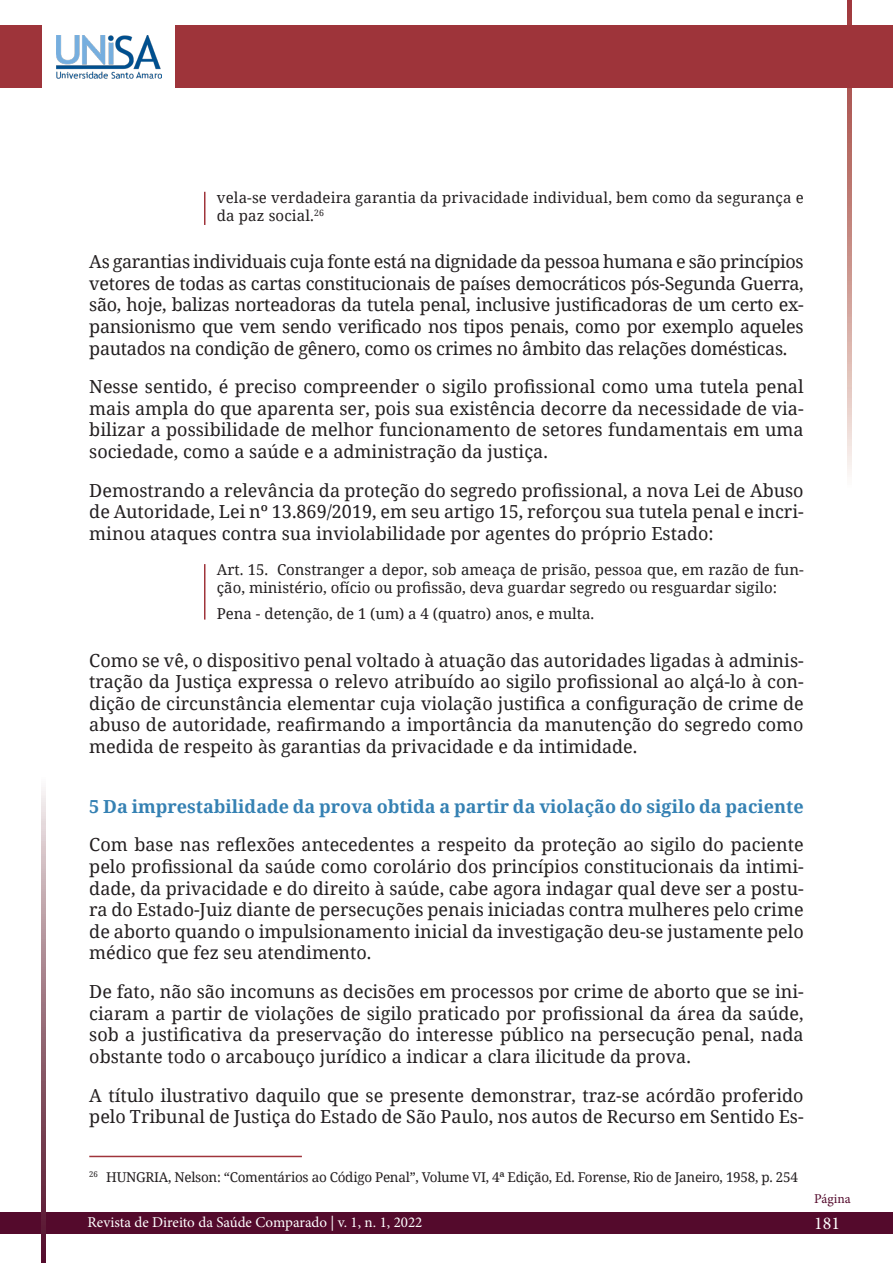
<style>
.page{position:relative;width:893px;height:1263px;background:#fff}
.page>*{position:absolute;margin:0;border:0;box-sizing:border-box;transform-origin:0 0}
.txt{font:18px/21.6px "Noto Serif";color:#231f20;text-align:justify}
.Subtítulo{font:700 18px "Noto Serif";color:#3581b3}
.t1{font:18px "Minion Pro";color:#fff}
.citação{font:15px/18px "Noto Serif";color:#231f20}
.t2{font:15px "Minion Pro";color:#fff}
.rodapé{font:13.5px "Noto Serif";letter-spacing:-.02em;color:#231f20}
.t3{font:13.5px "Minion Pro";letter-spacing:-.005em;color:#53092b}
</style>
<div class="page">
<svg style="left:847px;top:0;width:4px;height:475px;background:#cc9892"></svg>
<div style="left:0;top:26px;width:893px;height:62px;background:#9e343a"></div>
<div style="left:0;top:1212px;width:893px;height:21px;background:#540a2c"></div>
<svg style="left:41px;top:789px;width:5px;height:474px;background:#9b727f"></svg>
<div style="left:43px;top:11px;width:132px;height:92px;background:#fff"></div>
<img style="left:56px;top:35px;width:106px;height:44px">
<hr style="left:204px;top:192px;width:1px;height:33px;background:#9f343b">
<hr style="left:204px;top:564px;width:1px;height:56px;background:#9f343b">
<hr style="left:89px;top:1156px;width:213px;height:1px;background:#9f343b">
<p class="citação" style="left:217px;top:188px;width:588px">vela-se verdadeira garantia da privacidade individual, bem como da segurança e da paz social.<sup>26</sup></p>
<p class="txt" style="left:89px;top:250px;width:716px">As garantias individuais cuja fonte está na dignidade da pessoa humana e são princípios vetores de todas as cartas constitucionais de países democráticos pós-Segunda Guerra, são, hoje, balizas norteadoras da tutela penal, inclusive justificadoras de um certo ex&shy;pansionismo que vem sendo verificado nos tipos penais, como por exemplo aqueles pautados na condição de gênero, como os crimes no âmbito das relações domésticas.</p>
<p class="txt" style="left:89px;top:375px;width:716px">Nesse sentido, é preciso compreender o sigilo profissional como uma tutela penal mais ampla do que aparenta ser, pois sua existência decorre da necessidade de via&shy;bilizar a possibilidade de melhor funcionamento de setores fundamentais em uma sociedade, como a saúde e a administração da justiça.</p>
<p class="txt" style="left:89px;top:479px;width:716px">Demostrando a relevância da proteção do segredo profissional, a nova Lei de Abuso de Autoridade, Lei nº 13.869/2019, em seu artigo 15, reforçou sua tutela penal e incri&shy;minou ataques contra sua inviolabilidade por agentes do próprio Estado:</p>
<p class="citação" style="left:217px;top:560px;width:588px">Art. 15. Constranger a depor, sob ameaça de prisão, pessoa que, em razão de fun&shy;ção, ministério, ofício ou profissão, deva guardar segredo ou resguardar sigilo:</p>
<p class="citação" style="left:217px;top:604px;width:379px">Pena - detenção, de 1 (um) a 4 (quatro) anos, e multa.</p>
<p class="txt" style="left:89px;top:648px;width:716px">Como se vê, o dispositivo penal voltado à atuação das autoridades ligadas à adminis&shy;tração da Justiça expressa o relevo atribuído ao sigilo profissional ao alçá-lo à con&shy;dição de circunstância elementar cuja violação justifica a configuração de crime de abuso de autoridade, reafirmando a importância da manutenção do segredo como medida de respeito às garantias da privacidade e da intimidade.</p>
<p class="Subtítulo" style="left:89px;top:794px;width:716px">5 Da imprestabilidade da prova obtida a partir da violação do sigilo da paciente</p>
<p class="txt" style="left:89px;top:833px;width:716px">Com base nas reflexões antecedentes a respeito da proteção ao sigilo do paciente pelo profissional da saúde como corolário dos princípios constitucionais da intimi&shy;dade, da privacidade e do direito à saúde, cabe agora indagar qual deve ser a postu&shy;ra do Estado-Juiz diante de persecuções penais iniciadas contra mulheres pelo crime de aborto quando o impulsionamento inicial da investigação deu-se justamente pelo médico que fez seu atendimento.</p>
<p class="txt" style="left:89px;top:980px;width:716px">De fato, não são incomuns as decisões em processos por crime de aborto que se ini&shy;ciaram a partir de violações de sigilo praticado por profissional da área da saúde, sob a justificativa da preservação do interesse público na persecução penal, nada obstante todo o arcabouço jurídico a indicar a clara ilicitude da prova.</p>
<p class="txt" style="left:89px;top:1083px;width:716px">A título ilustrativo daquilo que se presente demonstrar, traz-se acórdão proferido pelo Tribunal de Justiça do Estado de São Paulo, nos autos de Recurso em Sentido Es-</p>
<p class="rodapé" style="left:89px;top:1167px;width:710px"><sup>26</sup> HUNGRIA, Nelson: “Comentários ao Código Penal”, Volume VI, 4ª Edição, Ed. Forense, Rio de Janeiro, 1958, p. 254</p>
<p class="t2" style="left:88px;top:1212px;width:336px">Revista de Direito da Saúde Comparado | v. 1, n. 1, 2022</p>
<p class="t3" style="left:814px;top:1190px;width:38px">Página</p>
<p class="t1" style="left:814px;top:1211px;width:27px">181</p>
</div>
